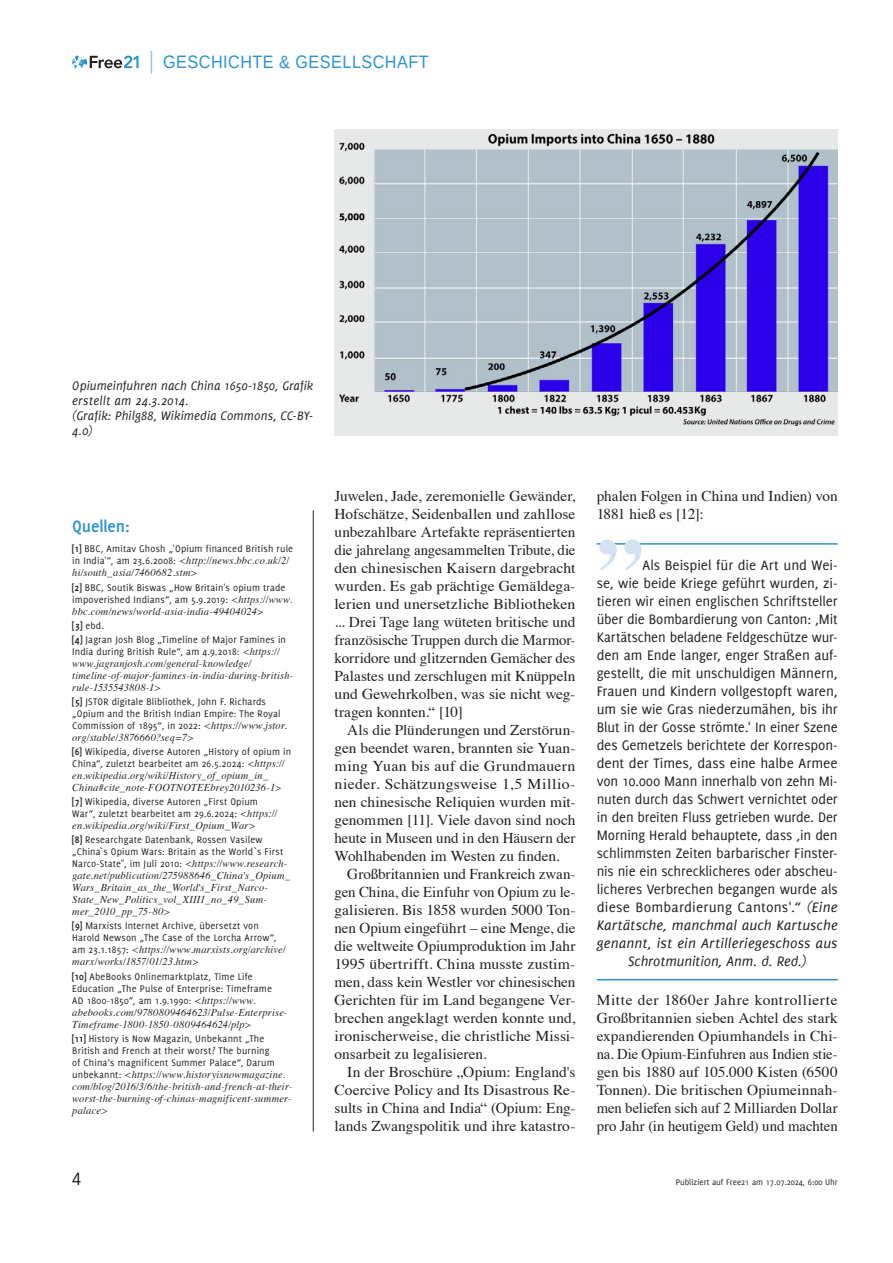
<style>
.page{position:relative;width:893px;height:1263px;background:#fff}
.page>*{position:absolute;margin:0;border:0;box-sizing:border-box;transform-origin:0 0}
.t1{font:700 91.5px "Times";color:#d4e2f4}
.t2{font:18px "Liberation Sans";letter-spacing:.03em;color:#2b93d1;scale:.9 1}
.t3{font:700 18px "Delicious";letter-spacing:-.01em;color:#2b93d1}
.t4{font:18px "Liberation Sans";color:#231f20;scale:.9 1}
.t5{font:15px/18px "Times";letter-spacing:-.005em;color:#231f20;text-align:justify}
.t6{font:15px "Delicious";letter-spacing:-.005em;color:#231f20}
.t7{font:italic 15px "Delicious";letter-spacing:.005em;color:#231f20}
.t8{font:15px "Delicious";letter-spacing:.015em;color:#231f20}
.t9{font:italic 13.5px/15px "Delicious";letter-spacing:.01em;color:#231f20}
.t10{font:10.5px/12px "Delicious";letter-spacing:.015em;color:#231f20}
.t11{font:italic 10.5px/12px "Times";letter-spacing:.02em;color:#231f20}
.t12{font:9px "Delicious";color:#231f20}
.s1{font-weight:700}
.s2{font-family:"Delicious";font-style:normal}
.s3{font-family:"Times";font-style:italic}
.s4{font-family:"Arial"}
.s5{font-style:italic}
</style>
<div class="page">
<svg style="left:72px;top:55px;width:67px;height:13px"></svg>
<svg style="left:151px;top:51px;width:1px;height:23px"></svg>
<hr style="left:597px;top:543px;width:241px;height:2px;background:#2b93d1">
<hr style="left:597px;top:979px;width:241px;height:1px;background:#2b93d1">
<div style="left:334px;top:130px;width:504px;height:306px;background:#e7e8e8"></div>
<img style="left:339px;top:133px;width:499px;height:292px">
<hr style="left:313px;top:510px;width:1px;height:621px;background:#231f20">
<p class="t2" style="left:163px;top:51px;width:297px">GESCHICHTE &amp; GESELLSCHAFT</p>
<p class="t9" style="left:72px;top:378px;width:242px">Opiumeinfuhren nach China 1650-1850, Grafik erstellt am 24.3.2014.<br>(Grafik: Philg88, Wikimedia Commons, CC-BY-<br>4.0)</p>
<p class="t3" style="left:72px;top:516px;width:59px">Quellen:</p>
<p class="t10" style="left:72px;top:543px;width:222px"><span class="s1">[1]</span> BBC, Amitav Ghosh „'Opium financed British rule</p>
<p class="t11" style="left:72px;top:554px;width:219px"><span class="s2">in India'“, am 23.6.2008:</span> &lt;http://news.bbc.co.uk/2/ hi/south_asia/7460682.stm&gt;</p>
<p class="t10" style="left:72px;top:581px;width:221px"><span class="s1">[2]</span> BBC, Soutik Biswas „How Britain's opium trade impoverished Indians“, am 5.9.2019: <span class="s3">&lt;https://www.</span></p>
<p class="t11" style="left:72px;top:604px;width:193px">bbc.com/news/world-asia-india-49404024&gt;</p>
<p class="t10" style="left:72px;top:618px;width:215px;line-height:14.1px"><span class="s1">[3]</span> ebd.<br><span class="s1">[4]</span> Jagran Josh Blog „Timeline of Major Famines in</p>
<p class="t10" style="left:72px;top:645px;width:209px">India during British Rule“, am 4.9.2018: <span class="s3">&lt;https://</span></p>
<p class="t11" style="left:72px;top:657px;width:222px">www.jagranjosh.com/general-knowledge/ timeline-of-major-famines-in-india-during-british&shy;rule-1535543808-1&gt;</p>
<p class="t10" style="left:72px;top:695px;width:216px"><span class="s1">[5]</span> JSTOR digitale Blibliothek, John F. Richards „Opium and the British Indian Empire: The Royal<br>Commission of 1895“, in 2022: <span class="s3">&lt;https://www.jstor.</span></p>
<p class="t11" style="left:72px;top:731px;width:123px">org/stable/3876660?seq=7&gt;</p>
<p class="t10" style="left:72px;top:745px;width:220px"><span class="s1">[6]</span> Wikipedia, diverse Autoren „History of opium in<br>China“, zuletzt bearbeitet am 26.5.2024: <span class="s3">&lt;https://</span></p>
<p class="t11" style="left:72px;top:769px;width:211px">en.wikipedia.org/wiki/History_of_opium_in_<br>China#cite_note-FOOTNOTEEbrey2010236-1&gt;</p>
<p class="t10" style="left:72px;top:796px;width:207px"><span class="s1">[7]</span> Wikipedia, diverse Autoren „First Opium<br>War“, zuletzt bearbeitet am 29.6.2024: <span class="s3">&lt;https://</span></p>
<p class="t11" style="left:72px;top:819px;width:185px">en.wikipedia.org/wiki/First_Opium_War&gt;</p>
<p class="t10" style="left:72px;top:834px;width:217px"><span class="s1">[8]</span> Researchgate Datenbank, Rossen Vasilew „China`s Opium Wars: Britain as the World`s First<br>Narco-State", im Juli 2010: <span class="s3">&lt;https://www.research-</span></p>
<p class="t11" style="left:72px;top:869px;width:219px">gate.net/publication/275988646_China's_Opium_ Wars_Britain_as_the_World's_First_Narco-State_New_Politics_vol_XIII1_no_49_Sum&shy;mer_2010_pp_75-80&gt;</p>
<p class="t10" style="left:72px;top:920px;width:206px"><span class="s1">[9]</span> Marxists Internet Archive, übersetzt von<br>Harold Newson „The Case of the Lorcha Arrow“,</p>
<p class="t11" style="left:72px;top:943px;width:215px"><span class="s2">am 23.1.1857:</span> &lt;https://www.marxists.org/archive/ marx/works/1857/01/23.htm&gt;</p>
<p class="t10" style="left:72px;top:970px;width:201px"><span class="s1">[10]</span> AbeBooks Onlinemarktplatz, Time Life<br>Education „The Pulse of Enterprise: Timeframe<br>AD 1800-1850“, am 1.9.1990: <span class="s3">&lt;https://www.</span></p>
<p class="t11" style="left:72px;top:1005px;width:217px">abebooks.com/9780809464623/Pulse-Enterprise-<br>Timeframe-1800-1850-0809464624/plp&gt;</p>
<p class="t10" style="left:72px;top:1032px;width:204px"><span class="s1">[11]</span> History is Now Magazin, Unbekannt „The<br>British and French at their worst? The burning of China’s magnificent Summer Palace“, Darum</p>
<p class="t11" style="left:72px;top:1067px;width:222px"><span class="s2">unbekannt:</span> &lt;https://www.historyisnowmagazine. com/blog/2016/3/6/the-british-and-french-at-their&shy;worst-the-burning-of-chinas-magnificent-summer&shy;palace&gt;</p>
<p class="t5" style="left:334px;top:486px;width:242px">Juwelen, Jade, zeremonielle Gewänder, Hofschätze, Seidenballen und zahllose unbezahlbare Artefakte repräsentierten die jahrelang angesammelten Tribute, die den chinesischen Kaisern dargebracht wurden. Es gab prächtige Gemäldega&shy;lerien und unersetzliche Bibliotheken ... Drei Tage lang wüteten britische und französische Truppen durch die Marmor&shy;korridore und glitzernden Gemächer des Palastes und zerschlugen mit Knüppeln und Gewehrkolben, was sie nicht weg&shy;tragen konnten.“ [10]</p>
<p class="t5" style="left:334px;top:720px;width:242px;text-indent:13px">Als die Plünderungen und Zerstörun&shy;gen beendet waren, brannten sie Yuan&shy;ming Yuan bis auf die Grundmauern nieder. Schätzungsweise 1,5 Millio&shy;nen chinesische Reliquien wurden mit&shy;genommen [11]. Viele davon sind noch heute in Museen und in den Häusern der Wohlhabenden im Westen zu finden.</p>
<p class="t5" style="left:334px;top:864px;width:242px;text-indent:13px">Großbritannien und Frankreich zwan&shy;gen China, die Einfuhr von Opium zu le&shy;galisieren. Bis 1858 wurden 5000 Ton&shy;nen Opium eingeführt – eine Menge, die die weltweite Opiumproduktion im Jahr 1995 übertrifft. China musste zustim&shy;men, dass kein Westler vor chinesischen Gerichten für im Land begangene Ver&shy;brechen angeklagt werden konnte und, ironischerweise, die christliche Missi&shy;onsarbeit zu legalisieren.</p>
<p class="t5" style="left:334px;top:1062px;width:242px;text-indent:13px">In der Broschüre „Opium: England's Coercive Policy and Its Disastrous Re&shy;sults in China and India“ (Opium: Eng&shy;lands Zwangspolitik und ihre katastro-</p>
<p class="t5" style="left:597px;top:486px;width:242px">phalen Folgen in China und Indien) von<br>1881 hieß es [12]:</p>
<h1 class="t1" style="left:597px;top:435px;width:48px">„</h1>
<p class="t6" style="left:642px;top:557px;width:197px">Als Beispiel für die Art und Wei-</p>
<p class="t6" style="left:597px;top:575px;width:242px">se, wie beide Kriege geführt wurden, zi-</p>
<p class="t6" style="left:597px;top:593px;width:242px">tieren wir einen englischen Schriftsteller</p>
<p class="t6" style="left:597px;top:611px;width:242px">über die Bombardierung von Canton: ‚Mit</p>
<p class="t6" style="left:597px;top:629px;width:242px">Kartätschen beladene Feldgeschütze wur-</p>
<p class="t6" style="left:597px;top:647px;width:242px">den am Ende langer, enger Straßen auf-</p>
<p class="t6" style="left:597px;top:665px;width:242px">gestellt, die mit unschuldigen Männern,</p>
<p class="t6" style="left:597px;top:683px;width:242px">Frauen und Kindern vollgestopft waren,</p>
<p class="t6" style="left:597px;top:701px;width:243px">um sie wie Gras niederzumähen, bis ihr</p>
<p class="t6" style="left:597px;top:719px;width:242px">Blut in der Gosse strömte.<span class="s4">ʻ</span> In einer Szene</p>
<p class="t6" style="left:597px;top:737px;width:242px">des Gemetzels berichtete der Korrespon-</p>
<p class="t6" style="left:597px;top:755px;width:243px">dent der Times, dass eine halbe Armee</p>
<p class="t6" style="left:597px;top:773px;width:242px">von 10.000 Mann innerhalb von zehn Mi-</p>
<p class="t6" style="left:597px;top:791px;width:242px">nuten durch das Schwert vernichtet oder</p>
<p class="t6" style="left:597px;top:809px;width:242px">in den breiten Fluss getrieben wurde. Der</p>
<p class="t6" style="left:597px;top:827px;width:242px">Morning Herald behauptete, dass ‚in den</p>
<p class="t6" style="left:597px;top:845px;width:242px">schlimmsten Zeiten barbarischer Finster-</p>
<p class="t6" style="left:597px;top:863px;width:242px">nis nie ein schrecklicheres oder abscheu-</p>
<p class="t6" style="left:597px;top:881px;width:242px">licheres Verbrechen begangen wurde als</p>
<p class="t8" style="left:597px;top:899px;width:242px">diese Bombardierung Cantons<span class="s4">ʻ</span>.“ <span class="s5">(Eine</span></p>
<p class="t7" style="left:597px;top:917px;width:242px">Kartätsche, manchmal auch Kartusche</p>
<p class="t7" style="left:597px;top:935px;width:242px">genannt, ist ein Artilleriegeschoss aus</p>
<p class="t7" style="left:628px;top:953px;width:180px">Schrotmunition, Anm. d. Red.)</p>
<p class="t5" style="left:597px;top:990px;width:242px">Mitte der 1860er Jahre kontrollierte Großbritannien sieben Achtel des stark expandierenden Opiumhandels in Chi&shy;na. Die Opium-Einfuhren aus Indien stie&shy;gen bis 1880 auf 105.000 Kisten (6500<br>Tonnen). Die britischen Opiumeinnah&shy;men beliefen sich auf 2 Milliarden Dollar pro Jahr (in heutigem Geld) und machten</p>
<p class="t4" style="left:72px;top:1168px;width:12px">4</p>
<p class="t12" style="left:676px;top:1177px;width:163px">Publiziert auf Free21 am 17.07.2024, 6:00 Uhr</p>
</div>
